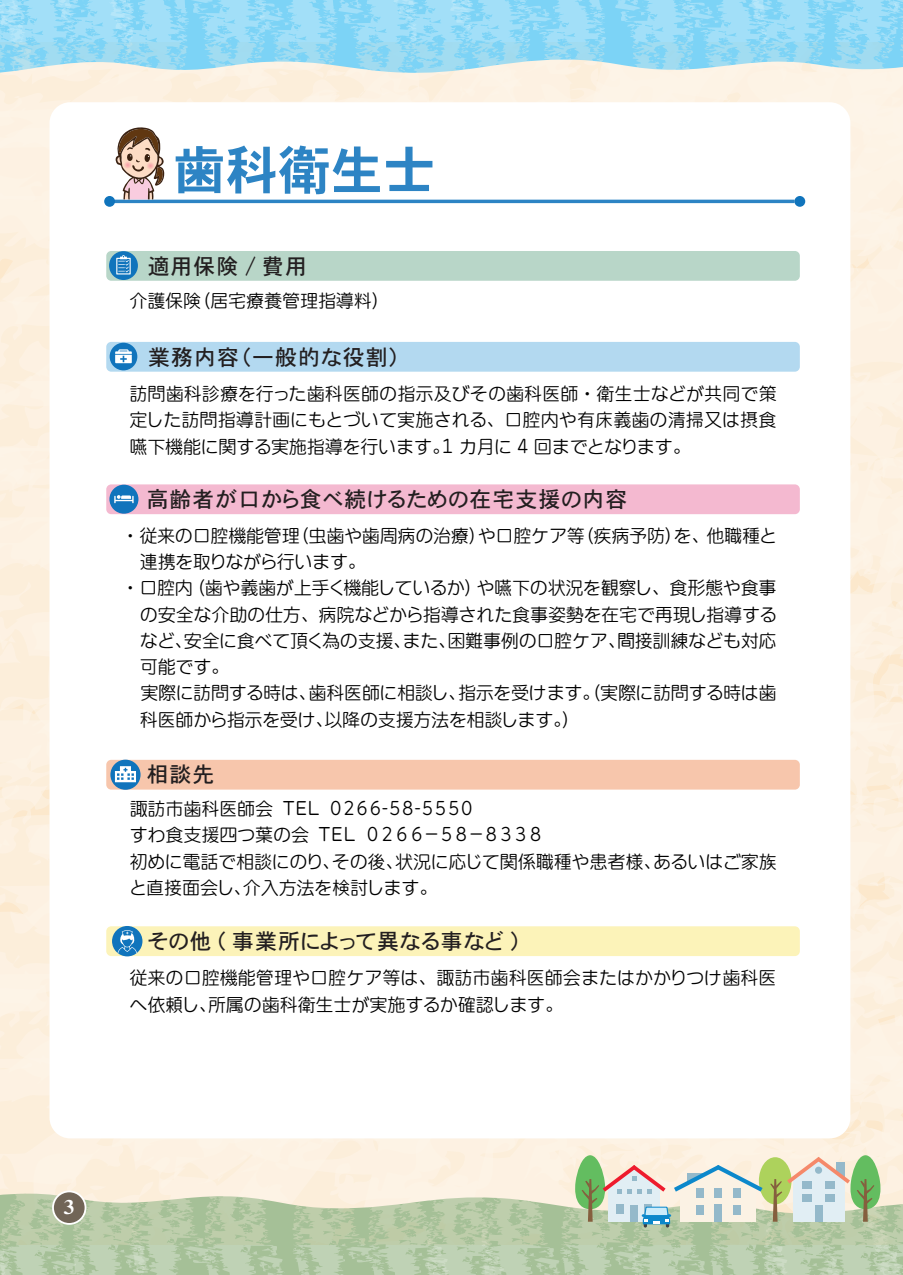
<style>
.page{position:relative;width:903px;height:1275px;background:#fff}
.page>*{position:absolute;margin:0;border:0;box-sizing:border-box;transform-origin:0 0}
.t1{font:52.5px "DFHS Gothic W7 WING RKSJ H";color:#1074bc}
.t2{font:21.88px "DFHS Gothic W5 WING RKSJ H";letter-spacing:.05em;color:#231f20}
.t3{font:19.25px "DF Lei Ga So W9 WING RKSJ H";color:#fff}
.t4{font:17.5px/26.2px "DFUD Maru Gothic W4 WING RKSJ H";letter-spacing:.025em;color:#000}
</style>
<div class="page">
<div style="left:0;top:74px;width:903px;height:1120px;background:#fdf1e2"></div>
<svg style="left:0;top:0;width:903px;height:74px;background:#9edcf3"></svg>
<div style="left:50px;top:102px;width:800px;height:1036px;background:#fff;border-radius:21px"></div>
<svg style="left:0;top:1194px;width:903px;height:81px;background:#b9cba9"></svg>
<div style="left:106px;top:251px;width:694px;height:30px;background:#b8d6c8;border-radius:5px"></div>
<hr style="left:110px;top:200px;width:684px;height:3px;background:#1074bc">
<div style="left:106px;top:342px;width:694px;height:30px;background:#b3d9f0;border-radius:5px"></div>
<div style="left:106px;top:926px;width:694px;height:30px;background:#fcf3b9;border-radius:5px"></div>
<div style="left:106px;top:484px;width:694px;height:30px;background:#f4b9d0;border-radius:5px"></div>
<div style="left:106px;top:760px;width:694px;height:30px;background:#f7c6ac;border-radius:5px"></div>
<div style="left:104px;top:196px;width:11px;height:11px;background:#1074bc;border-radius:50%"></div>
<div style="left:794px;top:196px;width:11px;height:11px;background:#1074bc;border-radius:50%"></div>
<div style="left:110px;top:343px;width:27px;height:27px;background:#1074bc;border-radius:50%"></div>
<svg style="left:115px;top:349px;width:17px;height:14px"></svg>
<svg style="left:110px;top:760px;width:31px;height:30px"></svg>
<svg style="left:115px;top:766px;width:21px;height:16px"></svg>
<div style="left:109px;top:251px;width:29px;height:29px;background:#1074bc;border-radius:50%"></div>
<svg style="left:116px;top:255px;width:15px;height:19px"></svg>
<div style="left:109px;top:485px;width:29px;height:29px;background:#1074bc;border-radius:50%"></div>
<svg style="left:114px;top:495px;width:20px;height:8px"></svg>
<div style="left:112px;top:926px;width:30px;height:30px;background:#1074bc;border-radius:50%"></div>
<svg style="left:118px;top:930px;width:19px;height:23px"></svg>
<svg style="left:115px;top:127px;width:49px;height:72px"></svg>
<div style="left:53px;top:1191px;width:33px;height:33px;background:#716557;border-radius:50%"></div>
<div style="left:52px;top:1190px;width:34px;height:35px;border:2px solid #fff;border-radius:50%"></div>
<div style="left:759px;top:1157px;width:32px;height:47px;background:#add25c;border-radius:50%"></div>
<svg style="left:770px;top:1155px;width:110px;height:67px;background:#c4d3b0"></svg>
<div style="left:815px;top:1205px;width:7px;height:17px;background:#94b9ca"></div>
<div style="left:802px;top:1181px;width:9px;height:8px;background:#94b9ca"></div>
<div style="left:826px;top:1181px;width:9px;height:8px;background:#94b9ca"></div>
<div style="left:802px;top:1194px;width:9px;height:8px;background:#94b9ca"></div>
<div style="left:826px;top:1194px;width:9px;height:8px;background:#94b9ca"></div>
<div style="left:815px;top:1167px;width:7px;height:7px;background:#94b9ca;border-radius:50%"></div>
<svg style="left:575px;top:1155px;width:187px;height:72px;background:#cdd7c8"></svg>
<h1 class="t1" style="left:173px;top:144px;width:264px">歯科衛生士</h1>
<p class="t2" style="left:148px;top:255px;width:161px">適用保険 / 費用</p>
<p class="t4" style="left:130px;top:287px;width:253px">介護保険（居宅療養管理指導料）</p>
<p class="t2" style="left:148px;top:346px;width:253px">業務内容（一般的な役割）</p>
<p class="t4" style="left:130px;top:380px;width:648px;text-align:justify">訪問歯科診療を行った歯科医師の指示及びその歯科医師・衛生士などが共同で策定した訪問指導計画にもとづいて実施される、口腔内や有床義歯の清掃又は摂食嚥下機能に関する実施指導を行います。1 カ月に 4 回までとなります。</p>
<p class="t2" style="left:147px;top:488px;width:482px">高齢者が口から食べ続けるための在宅支援の内容</p>
<p class="t4" style="left:126px;top:522px;width:651px">・従来の口腔機能管理（虫歯や歯周病の治療）や口腔ケア等（疾病予防）を、他職種と</p>
<p class="t4" style="left:140px;top:548px;width:218px">連携を取りながら行います。</p>
<p class="t4" style="left:126px;top:575px;width:651px">・口腔内（歯や義歯が上手く機能しているか）や嚥下の状況を観察し、食形態や食事</p>
<p class="t4" style="left:140px;top:601px;width:638px">の安全な介助の仕方、病院などから指導された食事姿勢を在宅で再現し指導する</p>
<p class="t4" style="left:140px;top:627px;width:637px">など、安全に食べて頂く為の支援、また、困難事例の口腔ケア、間接訓練なども対応</p>
<p class="t4" style="left:140px;top:653px;width:81px">可能です。</p>
<p class="t4" style="left:126px;top:680px;width:651px">　　実際に訪問する時は、歯科医師に相談し、指示を受けます。（実際に訪問する時は歯</p>
<p class="t4" style="left:140px;top:706px;width:432px">科医師から指示を受け、以降の支援方法を相談します。）</p>
<p class="t2" style="left:147px;top:763px;width:69px">相談先</p>
<p class="t4" style="left:130px;top:795px;width:648px">諏訪市歯科医師会　TEL　0266-58-5550<br>すわ食支援四つ葉の会　TEL　０２６６－５８－８３３８<br>初めに電話で相談にのり、その後、状況に応じて関係職種や患者様、あるいはご家族と直接面会し、介入方法を検討します。</p>
<p class="t2" style="left:148px;top:930px;width:383px">その他 ( 事業所によって異なる事など )　</p>
<p class="t4" style="left:130px;top:965px;width:648px">従来の口腔機能管理や口腔ケア等は、諏訪市歯科医師会またはかかりつけ歯科医へ依頼し、所属の歯科衛生士が実施するか確認します。</p>
<p class="t3" style="left:63px;top:1197px;width:12px">3</p>
</div>
